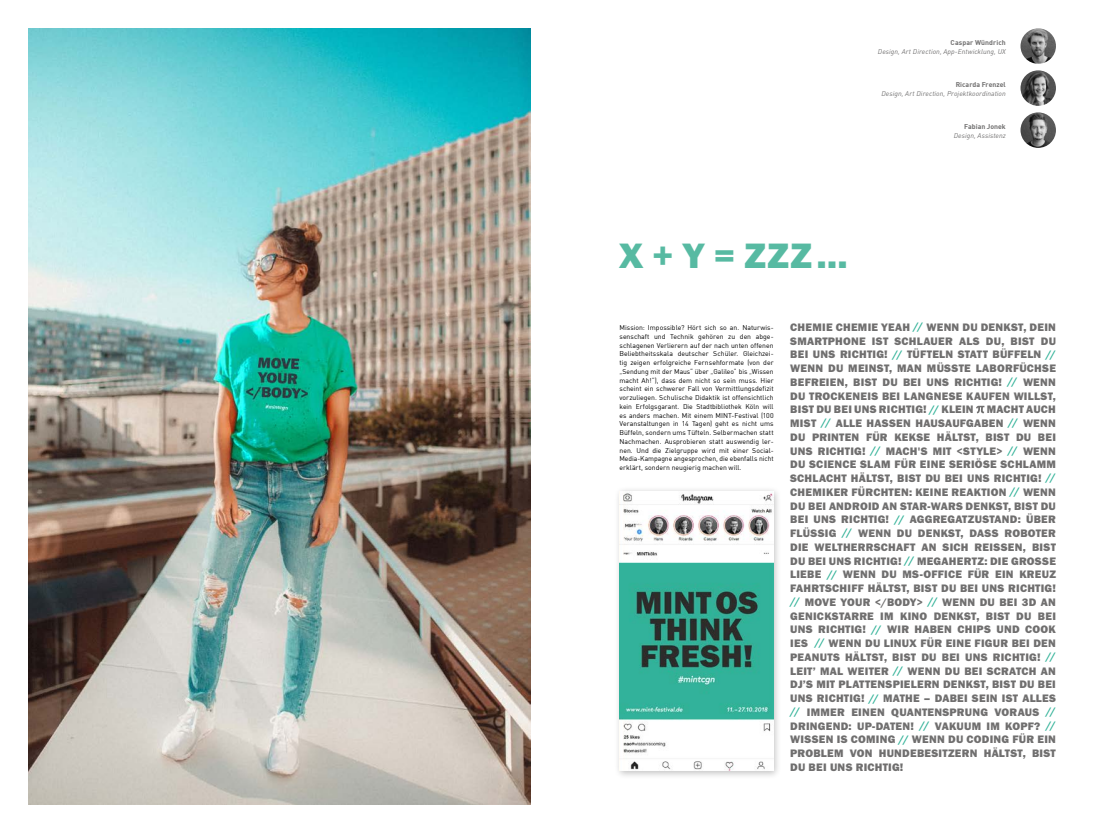
<style>
.page{position:relative;width:1117px;height:833px;background:#fff}
.page>*{position:absolute;margin:0;border:0;box-sizing:border-box;transform-origin:0 0}
.t1{font:36.56px "Franklin Gothic URW Hea";color:#57baa2}
.t2{font:11.25px/13.8px "Franklin Gothic URW Hea";letter-spacing:.025em;color:#706f6f;text-align:justify}
.t3{font:6.88px/8.8px "DIN";color:#000;text-align:justify}
.t4{font:italic 6.88px "DIN";letter-spacing:.01em;color:#706f6f}
.t5{font:6.88px "DIN Bold";letter-spacing:.005em;color:#706f6f}
.s1{color:#32b298}
</style>
<div class="page">
<img style="left:28px;top:28px;width:502px;height:776px">
<svg style="left:976px;top:406px;width:8px;height:7px"></svg>
<div style="left:613px;top:486px;width:168px;height:293px;background:#000;opacity:.25"></div>
<img style="left:619px;top:491px;width:154px;height:280px">
<img style="left:1020px;top:28px;width:35px;height:36px;border-radius:18px">
<img style="left:1020px;top:70px;width:35px;height:36px;border-radius:18px">
<img style="left:1020px;top:112px;width:35px;height:36px;border-radius:18px">
<img style="left:619px;top:564px;width:154px;height:154px">
<p class="t5" style="left:950px;top:38px;width:57px">Caspar Wündrich</p>
<p class="t4" style="left:877px;top:47px;width:129px">Design, Art Direction, App-Entwicklung, UX</p>
<p class="t5" style="left:955px;top:80px;width:52px">Ricarda Frenzel</p>
<p class="t4" style="left:881px;top:89px;width:126px">Design, Art Direction, Projektkoordination</p>
<h1 class="t1" style="left:619px;top:232px;width:230px">X + Y = ZZZ …</h1>
<p class="t5" style="left:964px;top:122px;width:43px">Fabian Jonek</p>
<p class="t4" style="left:953px;top:131px;width:54px">Design, Assistenz</p>
<p class="t3" style="left:619px;top:323px;width:156px">Mission: Impossible? Hört sich so an. Naturwis&shy;senschaft und Technik gehören zu den abge&shy;schlagenen Verlierern auf der nach unten offenen Beliebtheitsskala deutscher Schüler. Gleichzei&shy;tig zeigen erfolgreiche Fernsehformate (von der „Sendung mit der Maus“ über „Galileo“ bis „Wissen macht Ah!“), dass dem nicht so sein muss. Hier scheint ein schwerer Fall von Vermittlungsdefizit vorzuliegen. Schulische Didaktik ist offensichtlich kein Erfolgsgarant. Die Stadtbibliothek Köln will es anders machen. Mit einem MINT-Festival (100<br>Veranstaltungen in 14 Tagen) geht es nicht ums Büffeln, sondern ums Tüfteln. Selbermachen statt Nachmachen. Ausprobieren statt auswendig ler&shy;nen. Und die Zielgruppe wird mit einer Social-Media-Kampagne angesprochen, die ebenfalls nicht erklärt, sondern neugierig machen will.</p>
<p class="t2" style="left:790px;top:320px;width:267px">CHEMIE CHEMIE YEAH <span class="s1">//</span> WENN DU DENKST, DEIN SMARTPHONE IST SCHLAUER ALS DU, BIST DU BEI UNS RICHTIG! <span class="s1">//</span> TÜFTELN STATT BÜFFELN <span class="s1">// </span>WENN DU MEINST, MAN MÜSSTE LABORFÜCHSE BEFREIEN, BIST DU BEI UNS RICHTIG! <span class="s1">//</span> WENN DU TROCKENEIS BEI LANGNESE KAUFEN WILLST, BIST DU BEI UNS RICHTIG! <span class="s1">//</span> KLEIN MACHT AUCH MIST <span class="s1">//</span> ALLE HASSEN HAUSAUFGABEN <span class="s1">//</span> WENN DU PRINTEN FÜR KEKSE HÄLTST, BIST DU BEI UNS RICHTIG! <span class="s1">//</span> MACH'S MIT &lt;STYLE&gt; <span class="s1">//</span> WENN DU SCIENCE SLAM FÜR EINE SERIÖSE SCHLAMM SCHLACHT HÄLTST, BIST DU BEI UNS RICHTIG! <span class="s1">// </span>CHEMIKER FÜRCHTEN: KEINE REAKTION <span class="s1">//</span> WENN DU BEI ANDROID AN STAR-WARS DENKST, BIST DU BEI UNS RICHTIG! <span class="s1">//</span> AGGREGATZUSTAND: ÜBER FLÜSSIG <span class="s1">//</span> WENN DU DENKST, DASS ROBOTER DIE WELTHERRSCHAFT AN SICH REISSEN, BIST DU BEI UNS RICHTIG! <span class="s1">//</span> MEGAHERTZ: DIE GROSSE LIEBE <span class="s1">//</span> WENN DU MS-OFFICE FÜR EIN KREUZ FAHRTSCHIFF HÄLTST, BIST DU BEI UNS RICHTIG! <span class="s1">//</span> MOVE YOUR &lt;/BODY&gt; <span class="s1">//</span> WENN DU BEI 3D AN GENICKSTARRE IM KINO DENKST, BIST DU BEI UNS RICHTIG! <span class="s1">//</span> WIR HABEN CHIPS UND COOK IES <span class="s1">//</span> WENN DU LINUX FÜR EINE FIGUR BEI DEN PEANUTS HÄLTST, BIST DU BEI UNS RICHTIG! <span class="s1">// </span>LEIT’ MAL WEITER <span class="s1">//</span> WENN DU BEI SCRATCH AN DJ’S MIT PLATTENSPIELERN DENKST, BIST DU BEI UNS RICHTIG! <span class="s1">//</span> MATHE – DABEI SEIN IST ALLES <span class="s1">//</span> IMMER EINEN QUANTENSPRUNG VORAUS <span class="s1">// </span>DRINGEND: UP-DATEN! <span class="s1">//</span> VAKUUM IM KOPF? <span class="s1">// </span>WISSEN IS COMING <span class="s1">//</span> WENN DU CODING FÜR EIN PROBLEM VON HUNDEBESITZERN HÄLTST, BIST DU BEI UNS RICHTIG!</p>
</div>
